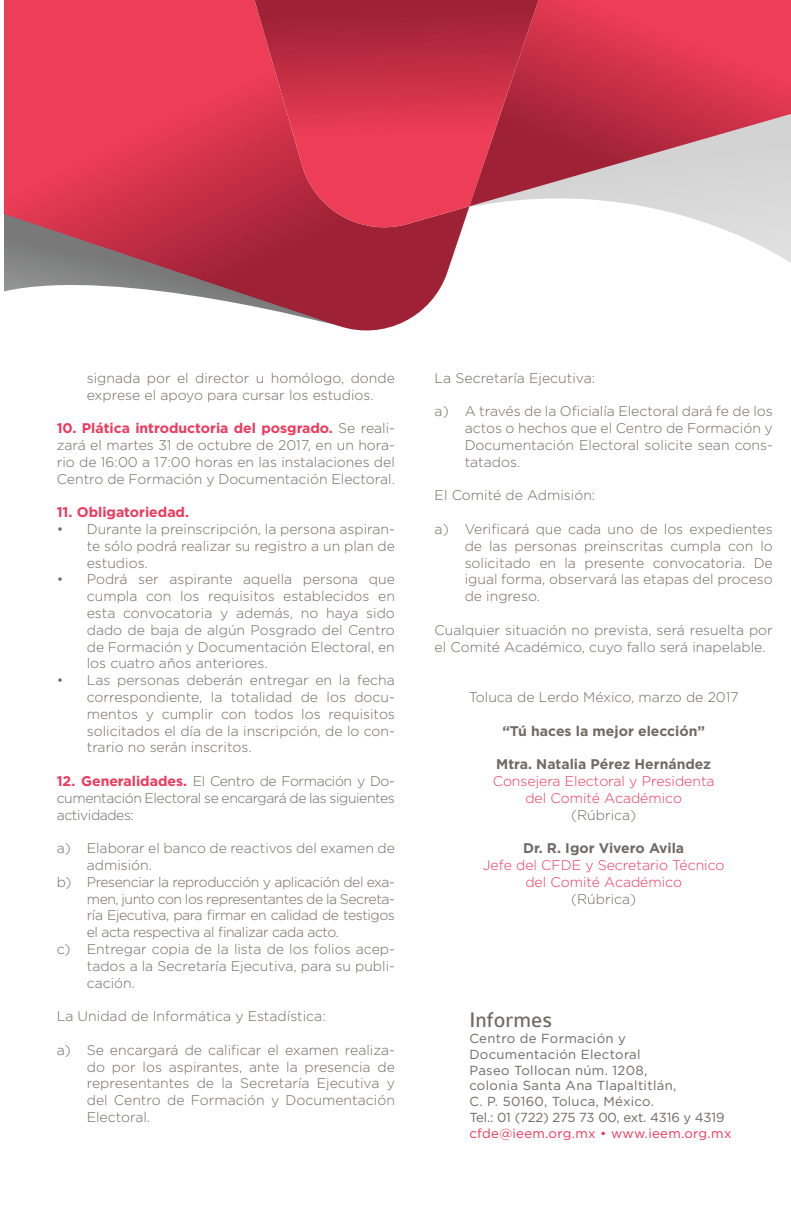
<style>
.page{position:relative;width:791px;height:1224px;background:#fff}
.page>*{position:absolute;margin:0;border:0;box-sizing:border-box;transform-origin:0 0}
.t1{font:22.4px "Colaborate";color:#716961}
.TEXTO_BASE{font:300 14px/16.8px "Gotham";color:#716963;text-align:justify}
.TEXTO_BASE-2{font:300 14px "Gotham";color:#ee385c}
.TEXTO_BASE-3{font:700 14px "Gotham";color:#716963}
.TEXTO_BASE-4{font:700 14px "Gotham";color:#ee385c}
.t2{font:13.2px/15.8px "Gotham";letter-spacing:.025em;color:#716961}
.t3{font:13.2px "Gotham";letter-spacing:.025em;color:#ee365b}
.s1{font-weight:700;color:#ee385c}
</style>
<div class="page">
<svg style="left:643px;top:206px;width:147px;height:56px"></svg>
<svg style="left:4px;top:0;width:455px;height:331px;background:#d15567"></svg>
<svg style="left:538px;top:0;width:252px;height:206px;background:#d15d6e"></svg>
<svg style="left:254px;top:0;width:284px;height:237px;background:#c9384d"></svg>
<p class="TEXTO_BASE" style="left:87px;top:369px;width:309px">signada por el director u homólogo, donde exprese el apoyo para cursar los estudios.</p>
<p class="TEXTO_BASE" style="left:57px;top:419px;width:339px"><span class="s1">10. Plática introductoria del posgrado.</span> Se reali&shy;zará el martes 31 de octubre de 2017, en un hora&shy;rio de 16:00 a 17:00 horas en las instalaciones del Centro de Formación y Documentación Electoral.</p>
<p class="TEXTO_BASE-4" style="left:57px;top:503px;width:134px">11. Obligatoriedad.</p>
<p class="TEXTO_BASE" style="left:87px;top:520px;width:309px;text-indent:-30px">• Durante la preinscripción, la persona aspiran&shy;te sólo podrá realizar su registro a un plan de estudios.</p>
<p class="TEXTO_BASE" style="left:87px;top:571px;width:309px;text-indent:-30px">• Podrá ser aspirante aquella persona que cumpla con los requisitos establecidos en esta convocatoria y además, no haya sido dado de baja de algún Posgrado del Centro de Formación y Documentación Electoral, en los cuatro años anteriores.</p>
<p class="TEXTO_BASE" style="left:87px;top:671px;width:309px;text-indent:-30px">• Las personas deberán entregar en la fecha correspondiente, la totalidad de los docu&shy;mentos y cumplir con todos los requisitos solicitados el día de la inscripción, de lo con&shy;trario no serán inscritos.</p>
<p class="TEXTO_BASE" style="left:57px;top:772px;width:339px"><span class="s1">12. Generalidades.</span> El Centro de Formación y Do&shy;cumentación Electoral se encargará de las siguientes actividades:</p>
<p class="TEXTO_BASE" style="left:87px;top:839px;width:309px;text-indent:-30px">a) Elaborar el banco de reactivos del examen de admisión.</p>
<p class="TEXTO_BASE" style="left:87px;top:873px;width:309px;text-indent:-30px">b) Presenciar la reproducción y aplicación del exa&shy;men, junto con los representantes de la Secreta&shy;ría Ejecutiva, para firmar en calidad de testigos el acta respectiva al finalizar cada acto.</p>
<p class="TEXTO_BASE" style="left:87px;top:940px;width:309px;text-indent:-30px">c) Entregar copia de la lista de los folios acep&shy;tados a la Secretaría Ejecutiva, para su publi&shy;cación.</p>
<p class="TEXTO_BASE" style="left:57px;top:1007px;width:270px">La Unidad de Informática y Estadística:</p>
<p class="TEXTO_BASE" style="left:87px;top:1041px;width:309px;text-indent:-30px">a) Se encargará de calificar el examen realiza&shy;do por los aspirantes, ante la presencia de representantes de la Secretaría Ejecutiva y del Centro de Formación y Documentación Electoral.</p>
<p class="TEXTO_BASE" style="left:434px;top:369px;width:162px">La Secretaría Ejecutiva:</p>
<p class="TEXTO_BASE" style="left:464px;top:403px;width:309px;text-indent:-30px">a) A través de la Oficialía Electoral dará fe de los actos o hechos que el Centro de Formación y Documentación Electoral solicite sean cons&shy;tatados.</p>
<p class="TEXTO_BASE" style="left:434px;top:487px;width:162px">El Comité de Admisión:</p>
<p class="TEXTO_BASE" style="left:464px;top:520px;width:309px;text-indent:-30px">a) Verificará que cada uno de los expedientes de las personas preinscritas cumpla con lo solicitado en la presente convocatoria. De igual forma, observará las etapas del proceso de ingreso.</p>
<p class="TEXTO_BASE" style="left:434px;top:621px;width:339px">Cualquier situación no prevista, será resuelta por el Comité Académico, cuyo fallo será inapelable.</p>
<p class="TEXTO_BASE" style="left:468px;top:688px;width:271px">Toluca de Lerdo México, marzo de 2017</p>
<p class="TEXTO_BASE-3" style="left:502px;top:721px;width:204px">“Tú haces la mejor elección”</p>
<p class="TEXTO_BASE-3" style="left:496px;top:755px;width:216px">Mtra. Natalia Pérez Hernández</p>
<p class="TEXTO_BASE-2" style="left:492px;top:772px;width:223px">Consejera Electoral y Presidenta</p>
<p class="TEXTO_BASE-2" style="left:525px;top:789px;width:158px">del Comité Académico</p>
<p class="TEXTO_BASE" style="left:571px;top:806px;width:67px">(Rúbrica)</p>
<p class="TEXTO_BASE-3" style="left:523px;top:839px;width:162px">Dr. R. Igor Vivero Avila</p>
<p class="TEXTO_BASE-2" style="left:483px;top:856px;width:243px">Jefe del CFDE y Secretario Técnico</p>
<p class="TEXTO_BASE-2" style="left:525px;top:873px;width:158px">del Comité Académico</p>
<p class="TEXTO_BASE" style="left:571px;top:890px;width:67px">(Rúbrica)</p>
<h1 class="t1" style="left:469px;top:1009px;width:84px">Informes</h1>
<p class="t2" style="left:469px;top:1030px;width:256px">Centro de Formación y<br>Documentación Electoral<br>Paseo Tollocan núm. 1208,<br>colonia Santa Ana Tlapaltitlán,<br>C. P. 50160, Toluca, México.<br>Tel.: 01 (722) 275 73 00, ext. 4316 y 4319</p>
<p class="t3" style="left:469px;top:1124px;width:263px">cfde@ieem.org.mx • www.ieem.org.mx</p>
</div>
